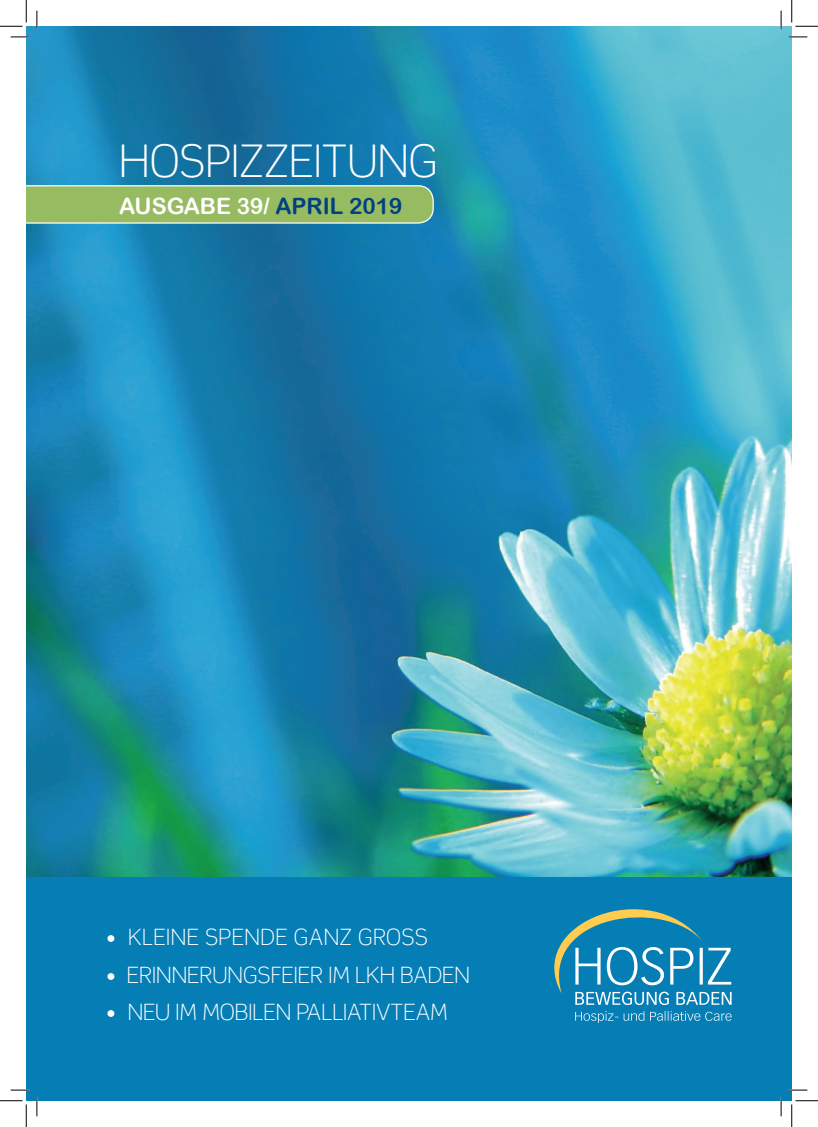
<style>
.page{position:relative;width:818px;height:1127px;background:#fff}
.page>*{position:absolute;margin:0;border:0;box-sizing:border-box;transform-origin:0 0}
.t1{font:300 45px "Scene Std";color:#fff}
.t2{font:300 22.5px "Scene Std";color:#fff}
.t3{font:300 22.5px "Scene Std";letter-spacing:.02em;color:#fff}
.t4{font:22.5px "Arial Rounded MT Bold";color:#fff}
.s1{color:#014081}
</style>
<div class="page">
<img style="left:26px;top:26px;width:766px;height:851px">
<div style="left:26px;top:877px;width:766px;height:223px;background:#057db5"></div>
<svg style="left:575px;top:1011px;width:156px;height:11px"></svg>
<svg style="left:554px;top:909px;width:177px;height:95px"></svg>
<svg style="left:26px;top:185px;width:408px;height:38px;background:#9bbd69"></svg>
<svg style="left:11px;top:36px;width:18px;height:2px"></svg>
<svg style="left:788px;top:36px;width:19px;height:2px"></svg>
<svg style="left:11px;top:1089px;width:18px;height:1px"></svg>
<svg style="left:788px;top:1089px;width:19px;height:1px"></svg>
<svg style="left:36px;top:11px;width:2px;height:18px"></svg>
<svg style="left:36px;top:1097px;width:2px;height:18px"></svg>
<svg style="left:780px;top:11px;width:2px;height:18px"></svg>
<svg style="left:780px;top:1097px;width:2px;height:18px"></svg>
<svg style="left:0;top:0;width:27px;height:27px"></svg>
<svg style="left:0;top:1100px;width:27px;height:26px"></svg>
<svg style="left:791px;top:0;width:27px;height:27px"></svg>
<svg style="left:791px;top:1100px;width:27px;height:26px"></svg>
<h1 class="t1" style="left:119px;top:133px;width:320px">HOSPIZZEITUNG</h1>
<p class="t4" style="left:119px;top:193px;width:285px">AUSGABE 39/ <span class="s1">APRIL 2019</span></p>
<p class="t3" style="left:106px;top:923px;width:323px">• KLEINE SPENDE GANZ GROSS</p>
<p class="t2" style="left:106px;top:961px;width:365px">• ERINNERUNGSFEIER IM LKH BADEN</p>
<p class="t2" style="left:106px;top:998px;width:343px">• NEU IM MOBILEN PALLIATIVTEAM</p>
</div>
